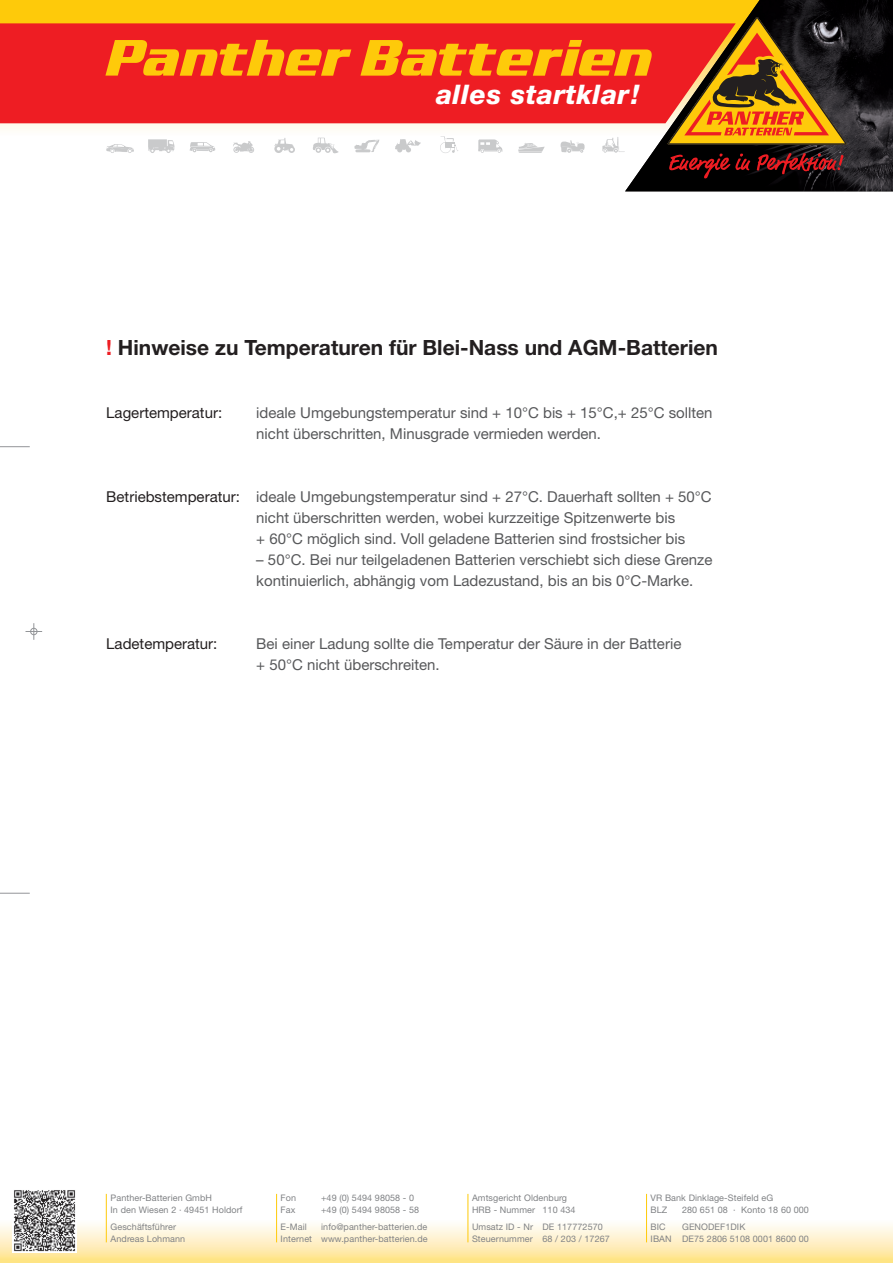
<style>
.page{position:relative;width:893px;height:1263px;background:#fff}
.page>*{position:absolute;margin:0;border:0;box-sizing:border-box;transform-origin:0 0}
.t1{font:italic 700 51px "Enter Sansman";letter-spacing:.02em;color:#feca0a}
.t2{font:italic 800 27px "Helvetica Neue LT Std";letter-spacing:.02em;color:#fff}
.t3{font:700 21px "Helvetica Neue LT Std";color:#231f20}
.t4{font:15px/21px "Helvetica Neue LT Std";color:#57585a}
.t5{font:15px "Helvetica Neue LT Std";color:#231f20}
.Fussbereich{font:9px/12px "Helvetica Neue LT Std";letter-spacing:.01em;color:#808285}
.s1{color:#ee1d23}
.s2{color:#231f20}
</style>
<div class="page">
<svg style="left:0;top:1208px;width:893px;height:55px"></svg>
<svg style="left:0;top:0;width:625px;height:153px"></svg>
<div style="left:0;top:23px;width:625px;height:100px;background:#ee1d23"></div>
<img style="left:625px;top:0;width:268px;height:191px">
<svg style="left:313px;top:138px;width:26px;height:16px"></svg>
<svg style="left:440px;top:136px;width:18px;height:17px"></svg>
<svg style="left:478px;top:139px;width:24px;height:14px"></svg>
<svg style="left:518px;top:143px;width:27px;height:10px"></svg>
<svg style="left:560px;top:140px;width:25px;height:13px"></svg>
<svg style="left:106px;top:144px;width:28px;height:9px"></svg>
<svg style="left:148px;top:139px;width:27px;height:14px"></svg>
<svg style="left:274px;top:138px;width:21px;height:15px"></svg>
<svg style="left:233px;top:141px;width:21px;height:12px"></svg>
<svg style="left:354px;top:140px;width:25px;height:12px"></svg>
<svg style="left:395px;top:139px;width:26px;height:13px"></svg>
<svg style="left:189px;top:142px;width:26px;height:10px"></svg>
<svg style="left:602px;top:137px;width:23px;height:16px"></svg>
<hr style="left:276px;top:1194px;width:1px;height:48px;background:#feca0a">
<hr style="left:106px;top:1194px;width:1px;height:48px;background:#feca0a">
<hr style="left:468px;top:1194px;width:1px;height:48px;background:#feca0a">
<hr style="left:646px;top:1194px;width:1px;height:48px;background:#feca0a">
<hr style="left:0;top:893px;width:30px;height:1px;background:#939598">
<hr style="left:0;top:446px;width:30px;height:1px;background:#939598">
<svg style="left:26px;top:623px;width:16px;height:17px"></svg>
<svg style="left:669px;top:153px;width:81px;height:25px;background:#3e0709"></svg>
<svg style="left:757px;top:153px;width:86px;height:22px;background:#571317"></svg>
<svg style="left:668px;top:17px;width:178px;height:128px;background:#a05b1c"></svg>
<img style="left:13px;top:1190px;width:64px;height:62px">
<p class="t1" style="left:107px;top:30px;width:546px">Panther Batterien</p>
<p class="t2" style="left:436px;top:79px;width:205px">alles startklar!</p>
<p class="t3" style="left:106px;top:335px;width:613px"><span class="s1">!</span> Hinweise zu Temperaturen für Blei-Nass und AGM-Batterien</p>
<p class="t5" style="left:106px;top:404px;width:117px">Lagertemperatur:</p>
<p class="t4" style="left:256px;top:402px;width:458px">ideale Umgebungstemperatur sind + 10°C bis + 15°C,+ 25°C sollten nicht überschritten, Minusgrade vermieden werden.</p>
<p class="t4" style="left:256px;top:486px;width:457px;text-indent:-150px"><span class="s2">Betriebstemperatur:</span> ideale Umgebungstemperatur sind + 27°C. Dauerhaft sollten + 50°C nicht überschritten werden, wobei kurzzeitige Spitzenwerte bis<br>+ 60°C möglich sind. Voll geladene Batterien sind frostsicher bis</p>
<p class="t4" style="left:256px;top:549px;width:458px">– 50°C. Bei nur teilgeladenen Batterien verschiebt sich diese Grenze kontinuierlich, abhängig vom Ladezustand, bis an bis 0°C-Marke.</p>
<p class="t5" style="left:106px;top:635px;width:113px">Ladetemperatur:</p>
<p class="t4" style="left:256px;top:633px;width:427px">Bei einer Ladung sollte die Temperatur der Säure in der Batterie + 50°C nicht überschreiten.</p>
<p class="Fussbereich" style="left:111px;top:1192px;width:134px">Panther-Batterien GmbH<br>In den Wiesen 2 · 49451 Holdorf</p>
<p class="Fussbereich" style="left:111px;top:1220px;width:76px">Geschäftsführer<br>Andreas Lohmann</p>
<p class="Fussbereich" style="left:281px;top:1192px;width:17px">Fon</p>
<p class="Fussbereich" style="left:321px;top:1192px;width:95px">+49 (0) 5494 98058 - 0</p>
<p class="Fussbereich" style="left:281px;top:1204px;width:16px">Fax</p>
<p class="Fussbereich" style="left:321px;top:1204px;width:100px">+49 (0) 5494 98058 - 58</p>
<p class="Fussbereich" style="left:281px;top:1220px;width:28px">E-Mail</p>
<p class="Fussbereich" style="left:281px;top:1220px;width:149px;text-align:right">info@panther-batterien.de<br>Internet www.panther-batterien.de</p>
<p class="Fussbereich" style="left:472px;top:1192px;width:105px">Amtsgericht Oldenburg<br>HRB - Nummer 110 434</p>
<p class="Fussbereich" style="left:472px;top:1220px;width:139px">Umsatz ID - Nr DE 117772570<br>Steuernummer 68 / 203 / 17267</p>
<p class="Fussbereich" style="left:651px;top:1192px;width:124px">VR Bank Dinklage-Steifeld eG<br>BLZ</p>
<p class="Fussbereich" style="left:682px;top:1204px;width:128px">280 651 08 · Konto 18 60 000</p>
<p class="Fussbereich" style="left:651px;top:1220px;width:17px">BIC</p>
<p class="Fussbereich" style="left:651px;top:1220px;width:160px;text-indent:32px">GENODEF1DIK<br>IBAN DE75 2806 5108 0001 8600 00</p>
</div>
